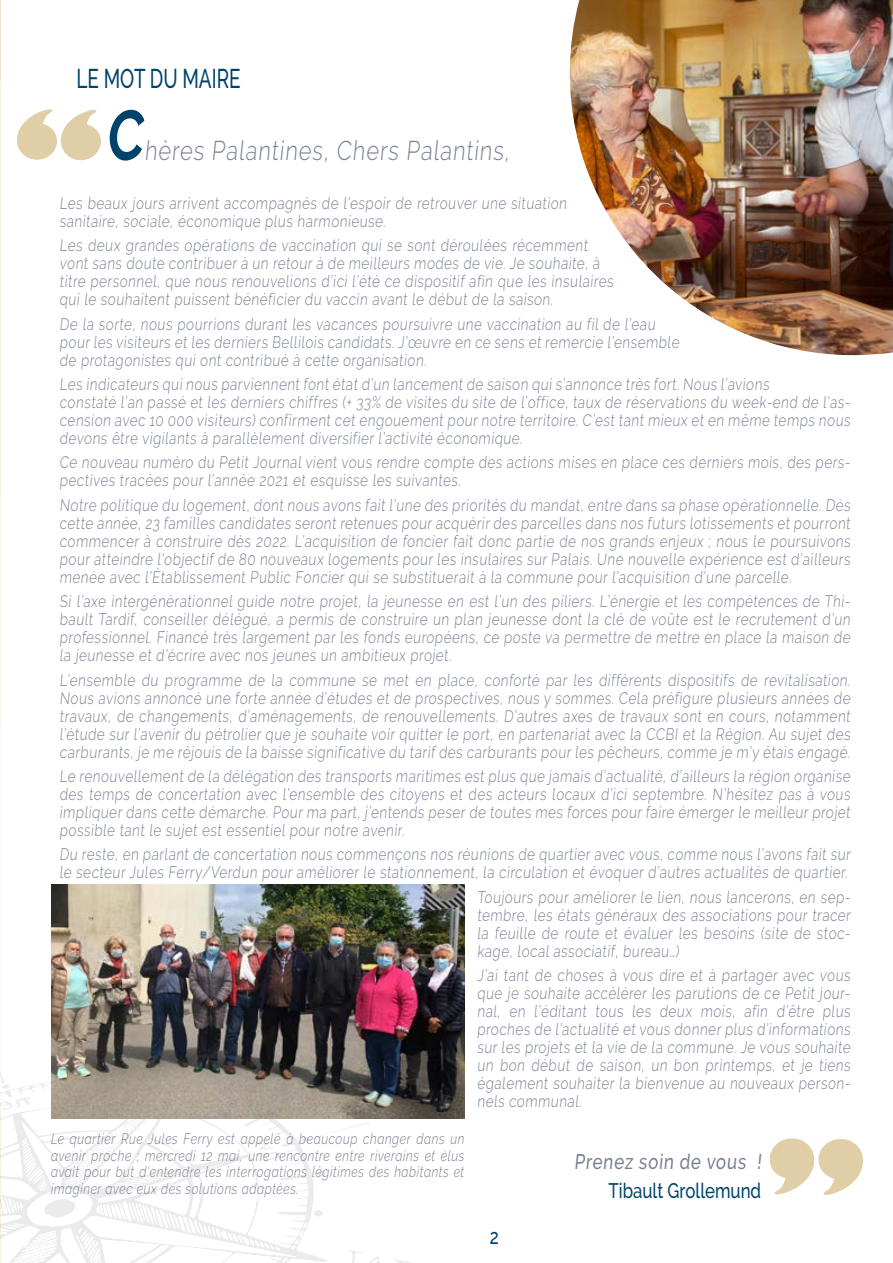
<style>
.page{position:relative;width:893px;height:1263px;background:#fff}
.page>*{position:absolute;margin:0;border:0;box-sizing:border-box;transform-origin:0 0}
.t1{font:700 70.5px "Raleway";color:#00436a;scale:.75 1}
.t2{font:300 27px "Raleway";color:#777f93;scale:.8 1}
.t3{font:500 27px "Raleway";color:#00436a;scale:.7 1}
.t4{font:500 21px "Raleway";color:#00436a;scale:.8 1}
.t5{font:500 21px "Raleway";color:#777f93;scale:.8 1}
.t6{font:300 16.5px/18px "Raleway";letter-spacing:.05em;color:#777f93;scale:.8 1}
.t7{font:italic 300 15px/16.5px "Raleway";letter-spacing:.05em;color:#777f93;text-align:justify;scale:.8 1}
</style>
<div class="page">
<svg style="left:17px;top:109px;width:84px;height:51px"></svg>
<svg style="left:0;top:1072px;width:412px;height:191px"></svg>
<img style="left:570px;top:0;width:323px;height:355px">
<svg style="left:770px;top:1138px;width:93px;height:57px"></svg>
<img style="left:51px;top:884px;width:413px;height:234px">
<h2 class="t3" style="left:77px;top:63px;width:236px">LE MOT DU MAIRE</h2>
<h1 class="t1" style="left:106px;top:95px;width:61px">C</h1>
<h2 class="t2" style="left:144px;top:135px;width:462px">hères Palantines, Chers Palantins,</h2>
<p class="t6" style="left:60px;top:194px;width:638px">Les beaux jours arrivent accompagnés de l’espoir de retrouver une situation sanitaire, sociale, économique plus harmonieuse.</p>
<p class="t6" style="left:60px;top:236px;width:696px">Les deux grandes opérations de vaccination qui se sont déroulées récemment vont sans doute contribuer à un retour à de meilleurs modes de vie. Je souhaite, à titre personnel, que nous renouvelions d’ici l’été ce dispositif afin que les insulaires qui le souhaitent puissent bénéficier du vaccin avant le début de la saison.</p>
<p class="t6" style="left:60px;top:315px;width:778px">De la sorte, nous pourrions durant les vacances poursuivre une vaccination au fil de l’eau pour les visiteurs et les derniers Bellilois candidats. J’œuvre en ce sens et remercie l’ensemble de protagonistes qui ont contribué à cette organisation.</p>
<p class="t6" style="left:59px;top:375px;width:992px">Les indicateurs qui nous parviennent font état d’un lancement de saison qui s’annonce très fort. Nous l’avions<br>constaté l’an passé et les derniers chiffres (+ 33% de visites du site de l’office, taux de réservations du week-end de l‘as&shy;cension avec 10 000 visiteurs) confirment cet engouement pour notre territoire. C’est tant mieux et en même temps nous devons être vigilants à parallèlement diversifier l’activité économique.</p>
<p class="t6" style="left:60px;top:453px;width:992px">Ce nouveau numéro du Petit Journal vient vous rendre compte des actions mises en place ces derniers mois, des pers&shy;pectives tracées pour l’année 2021 et esquisse les suivantes.</p>
<p class="t6" style="left:60px;top:496px;width:992px;text-align:justify">Notre politique du logement, dont nous avons fait l’une des priorités du mandat, entre dans sa phase opérationnelle. Dès cette année, 23 familles candidates seront retenues pour acquérir des parcelles dans nos futurs lotissements et pourront commencer à construire dès 2022. L’acquisition de foncier fait donc partie de nos grands enjeux ; nous le poursuivons pour atteindre l‘objectif de 80 nouveaux logements pour les insulaires sur Palais. Une nouvelle expérience est d’ailleurs menée avec l’Établissement Public Foncier qui se substituerait à la commune pour l’acquisition d’une parcelle.</p>
<p class="t6" style="left:60px;top:592px;width:992px;text-align:justify">Si l’axe intergénérationnel guide notre projet, la jeunesse en est l’un des piliers. L’énergie et les compétences de Thi&shy;bault Tardif, conseiller délégué, a permis de construire un plan jeunesse dont la clé de voûte est le recrutement d’un professionnel. Financé très largement par les fonds européens, ce poste va permettre de mettre en place la maison de la jeunesse et d’écrire avec nos jeunes un ambitieux projet.</p>
<p class="t6" style="left:60px;top:671px;width:992px;text-align:justify">L’ensemble du programme de la commune se met en place, conforté par les différents dispositifs de revitalisation.<br>Nous avions annoncé une forte année d’études et de prospectives, nous y sommes. Cela préfigure plusieurs années de travaux, de changements, d’aménagements, de renouvellements. D’autres axes de travaux sont en cours, notamment l’étude sur l’avenir du pétrolier que je souhaite voir quitter le port, en partenariat avec la CCBI et la Région. Au sujet des carburants, je me réjouis de la baisse significative du tarif des carburants pour les pêcheurs, comme je m’y étais engagé.</p>
<p class="t6" style="left:59px;top:767px;width:992px;text-align:justify">Le renouvellement de la délégation des transports maritimes est plus que jamais d’actualité, d’ailleurs la région organise des temps de concertation avec l’ensemble des citoyens et des acteurs locaux d’ici septembre. N’hésitez pas à vous impliquer dans cette démarche. Pour ma part, j’entends peser de toutes mes forces pour faire émerger le meilleur projet possible tant le sujet est essentiel pour notre avenir.</p>
<p class="t6" style="left:59px;top:845px;width:993px">Du reste, en parlant de concertation nous commençons nos réunions de quartier avec vous, comme nous l’avons fait sur le secteur Jules Ferry/Verdun pour améliorer le stationnement, la circulation et évoquer d’autres actualités de quartier.</p>
<p class="t6" style="left:477px;top:888px;width:471px;text-align:justify">Toujours pour améliorer le lien, nous lancerons, en sep&shy;tembre, les états généraux des associations pour tracer la feuille de route et évaluer les besoins (site de stoc&shy;kage, local associatif, bureau…)</p>
<p class="t6" style="left:477px;top:966px;width:470px;text-align:justify">J’ai tant de choses à vous dire et à partager avec vous que je souhaite accélérer les parutions de ce Petit jour&shy;nal, en l’éditant tous les deux mois, afin d’être plus proches de l’actualité et vous donner plus d’informations sur les projets et la vie de la commune. Je vous souhaite un bon début de saison, un bon printemps, et je tiens également souhaiter la bienvenue au nouveaux person&shy;nels communal.</p>
<p class="t7" style="left:51px;top:1130px;width:518px">Le quartier Rue Jules Ferry est appelé à beaucoup changer dans un avenir proche ; mercredi 12 mai, une rencontre entre riverains et élus avait pour but d‘entendre les interrogations légitimes des habitants et imaginer avec eux des solutions adaptées.</p>
<p class="t4" style="left:490px;top:1225px;width:13px">2</p>
<p class="t5" style="left:574px;top:1149px;width:238px">Prenez soin de vous !</p>
<p class="t4" style="left:608px;top:1179px;width:192px">Tibault Grollemund</p>
</div>
